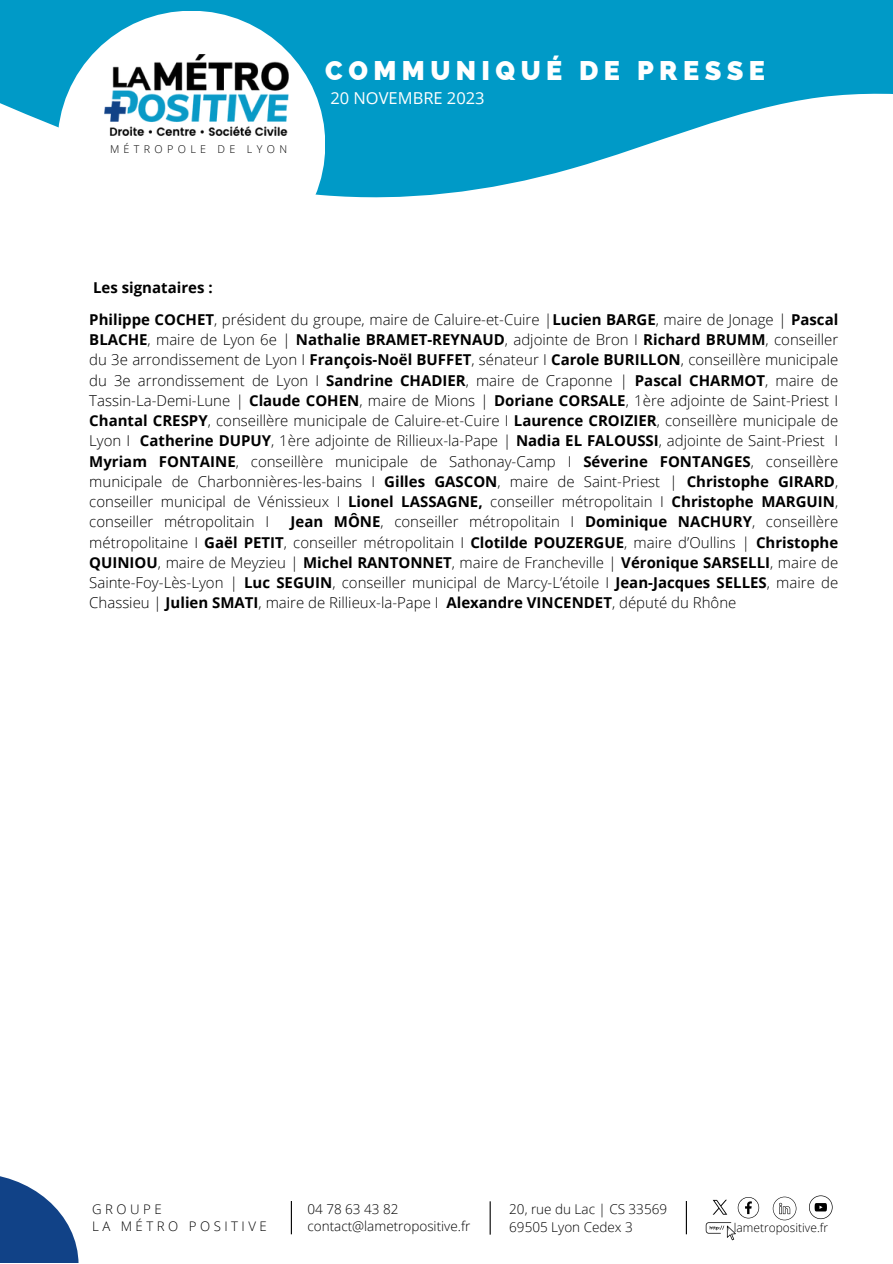
<style>
.page{position:relative;width:893px;height:1264px;background:#fff}
.page>*{position:absolute;margin:0;border:0;box-sizing:border-box;transform-origin:0 0}
.t1{font:800 27px "Raleway";letter-spacing:.2em;color:#fff}
.t2{font:16.5px "Open Sans";color:#fff}
.t3{font:300 15px/20.2px "Open Sans";color:#000;text-align:justify}
.t4{font:700 15px "Open Sans";color:#000}
.t5{font:300 13.5px "Open Sans";color:#000}
.t6{font:300 13.2px "Open Sans";letter-spacing:.265em;color:#000}
.t7{font:300 12px "Open Sans";color:#000}
.t8{font:300 10.8px "Open Sans";letter-spacing:.4em;color:#000}
.s1{font-weight:700}
</style>
<div class="page">
<svg style="left:0;top:0;width:892px;height:198px;fill:#009ac7"></svg>
<hr style="left:489px;top:1201px;width:1px;height:33px;background:#000">
<hr style="left:685px;top:1200px;width:2px;height:34px;background:#000">
<svg style="left:772px;top:1196px;width:24px;height:24px"></svg>
<svg style="left:809px;top:1195px;width:23px;height:23px"></svg>
<div style="left:57px;top:11px;width:268px;height:267px;background:#fff;border-radius:50%"></div>
<img style="left:104px;top:54px;width:184px;height:82px">
<svg style="left:705px;top:1197px;width:54px;height:43px"></svg>
<hr style="left:291px;top:1200px;width:1px;height:34px;background:#000">
<svg style="left:0;top:1176px;width:79px;height:86px;fill:#114287"></svg>
<p class="t1" style="left:325px;top:54px;width:441px">COMMUNIQUÉ DE PRESSE</p>
<p class="t8" style="left:110px;top:142px;width:178px">MÉTROPOLE DE LYON</p>
<p class="t2" style="left:330px;top:87px;width:156px">20 NOVEMBRE 2023</p>
<p class="t4" style="left:93px;top:277px;width:121px">Les signataires :</p>
<p class="t3" style="left:89px;top:309px;width:750px"><span class="s1">Philippe COCHET</span>, président du groupe, maire de Caluire-et-Cuire |<span class="s1">Lucien BARGE</span>, maire de Jonage | <span class="s1">Pascal BLACHE</span>, maire de Lyon 6e | <span class="s1">Nathalie BRAMET-REYNAUD</span>, adjointe de Bron I <span class="s1">Richard BRUMM</span>, conseiller du 3e arrondissement de Lyon I <span class="s1">François-Noël BUFFET</span>, sénateur I <span class="s1">Carole BURILLON</span>, conseillère municipale du 3e arrondissement de Lyon I <span class="s1">Sandrine CHADIER</span>, maire de Craponne | <span class="s1">Pascal CHARMOT</span>, maire de Tassin-La-Demi-Lune | <span class="s1">Claude COHEN</span>, maire de Mions | <span class="s1">Doriane CORSALE</span>, 1ère adjointe de Saint-Priest I <span class="s1">Chantal CRESPY</span>, conseillère municipale de Caluire-et-Cuire I <span class="s1">Laurence CROIZIER</span>, conseillère municipale de Lyon I <span class="s1">Catherine DUPUY</span>, 1ère adjointe de Rillieux-la-Pape | <span class="s1">Nadia EL FALOUSSI</span>, adjointe de Saint-Priest I <span class="s1">Myriam FONTAINE</span>, conseillère municipale de Sathonay-Camp I <span class="s1">Séverine FONTANGES</span>, conseillère municipale de Charbonnières-les-bains I <span class="s1">Gilles GASCON</span>, maire de Saint-Priest | <span class="s1">Christophe GIRARD</span>, conseiller municipal de Vénissieux I <span class="s1">Lionel LASSAGNE,</span> conseiller métropolitain I <span class="s1">Christophe MARGUIN</span>, conseiller métropolitain I</p>
<p class="t3" style="left:89px;top:511px;width:750px;text-indent:201px"><span class="s1">Jean MÔNE</span>, conseiller métropolitain I <span class="s1">Dominique NACHURY</span>, conseillère métropolitaine I <span class="s1">Gaël PETIT</span>, conseiller métropolitain I <span class="s1">Clotilde POUZERGUE</span>, maire d’Oullins | <span class="s1">Christophe QUINIOU</span>, maire de Meyzieu | <span class="s1">Michel RANTONNET</span>, maire de Francheville | <span class="s1">Véronique SARSELLI</span>, maire de Sainte-Foy-Lès-Lyon | <span class="s1">Luc SEGUIN</span>, conseiller municipal de Marcy-L’étoile I <span class="s1">Jean-Jacques SELLES</span>, maire de Chassieu | <span class="s1">Julien SMATI</span>, maire de Rillieux-la-Pape I <span class="s1">Alexandre VINCENDET</span>, député du Rhône</p>
<p class="t6" style="left:92px;top:1199px;width:71px">GROUPE</p>
<p class="t6" style="left:92px;top:1217px;width:176px">LA MÉTRO POSITIVE</p>
<p class="t5" style="left:307px;top:1198px;width:92px">04 78 63 43 82</p>
<p class="t5" style="left:307px;top:1216px;width:164px">contact@lametropositive.fr</p>
<p class="t5" style="left:509px;top:1199px;width:159px">20, rue du Lac | CS 33569</p>
<p class="t5" style="left:509px;top:1217px;width:125px">69505 Lyon Cedex 3</p>
<p class="t7" style="left:733px;top:1218px;width:96px">lametropositive.fr</p>
</div>
